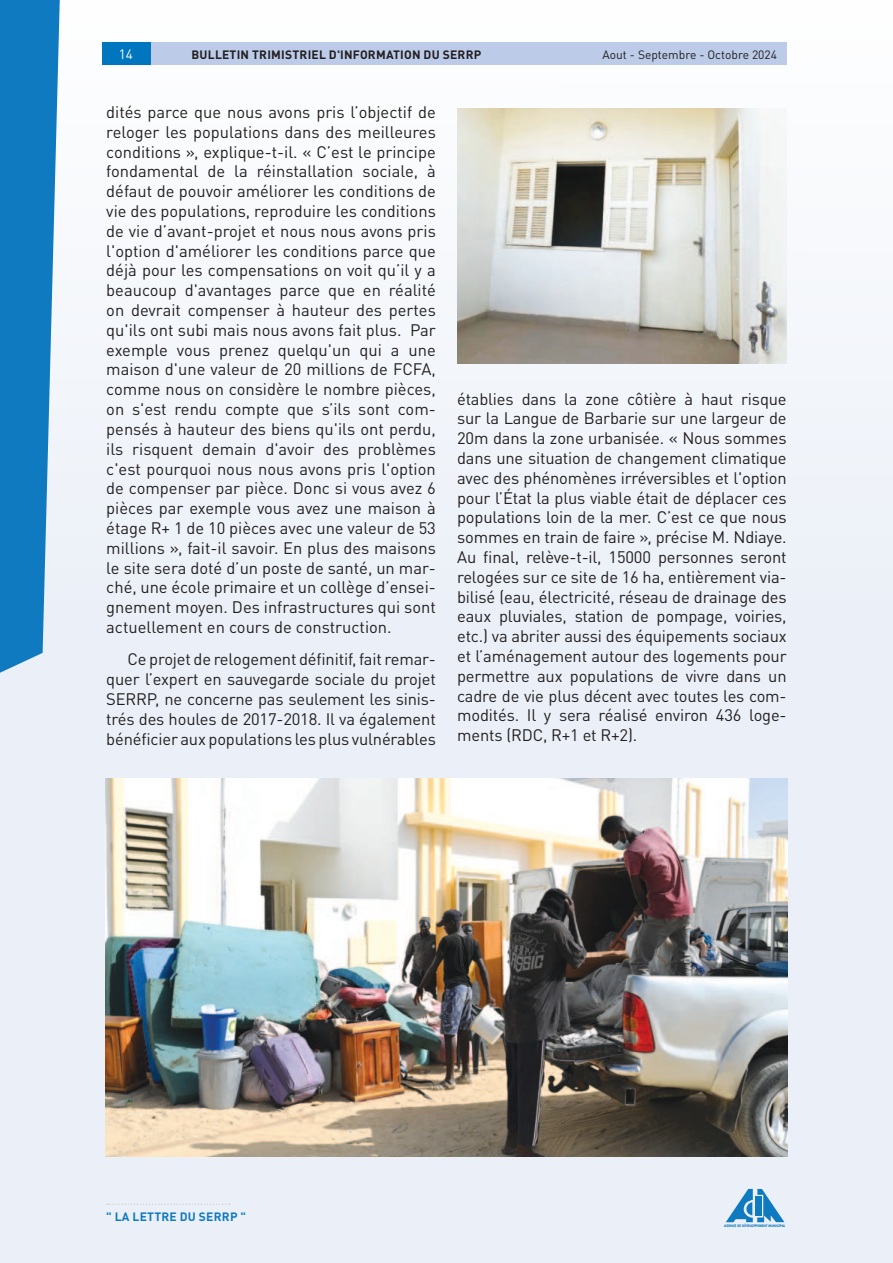
<style>
.page{position:relative;width:893px;height:1263px;background:#ebf0f8}
.page>*{position:absolute;margin:0;border:0;box-sizing:border-box;transform-origin:0 0}
.t1{font:16.5px/19.8px "DIN Pro";letter-spacing:-.01em;color:#231f20;text-align:justify}
.t2{font:13.5px "DIN Pro";color:#fff}
.t3{font:700 12px "DIN Pro";letter-spacing:.02em;color:#231f20}
.t4{font:12px "DIN Pro";color:#231f20}
.t5{font:700 12px "DIN Pro";letter-spacing:.02em;color:#107ac0}
.t6{font:700 3.3px "Futura";letter-spacing:.02em;color:#107ac0;scale:.83 1}
</style>
<div class="page">
<div style="left:102px;top:43px;width:624px;height:22px;background:#0076bf"></div>
<div style="left:151px;top:43px;width:636px;height:22px;background:#bbcbe8"></div>
<svg style="left:107px;top:1203px;width:123px;height:2px"></svg>
<svg style="left:0;top:0;width:66px;height:673px;background:#338dc9"></svg>
<svg style="left:726px;top:1189px;width:58px;height:33px"></svg>
<img style="left:106px;top:778px;width:681px;height:379px">
<img style="left:457px;top:108px;width:330px;height:255px">
<p class="t2" style="left:119px;top:46px;width:16px">14</p>
<p class="t4" style="left:602px;top:48px;width:176px">Aout - Septembre - Octobre 2024</p>
<p class="t3" style="left:191px;top:48px;width:291px">BULLETIN TRIMISTRIEL D'INFORMATION DU SERRP</p>
<p class="t1" style="left:106px;top:101px;width:331px">dités parce que nous avons pris l’objectif de reloger les populations dans des meilleures conditions », explique-t-il. « C’est le principe fondamental de la réinstallation sociale, à défaut de pouvoir améliorer les conditions de vie des populations, reproduire les conditions de vie d’avant-projet et nous nous avons pris l'option d'améliorer les conditions parce que déjà pour les compensations on voit qu’il y a beaucoup d'avantages parce que en réalité on devrait compenser à hauteur des pertes qu'ils ont subi mais nous avons fait plus. Par exemple vous prenez quelqu'un qui a une maison d'une valeur de 20 millions de FCFA, comme nous on considère le nombre pièces, on s'est rendu compte que s’ils sont com&shy;pensés à hauteur des biens qu'ils ont perdu, ils risquent demain d'avoir des problèmes c'est pourquoi nous nous avons pris l'option de compenser par pièce. Donc si vous avez 6 pièces par exemple vous avez une maison à étage R+ 1 de 10 pièces avec une valeur de 53 millions », fait-il savoir. En plus des maisons le site sera doté d’un poste de santé, un mar&shy;ché, une école primaire et un collège d’ensei&shy;gnement moyen. Des infrastructures qui sont actuellement en cours de construction.</p>
<p class="t1" style="left:106px;top:648px;width:331px;text-indent:21px">Ce projet de relogement dé昀椀nitif, fait remar&shy;quer l’expert en sauvegarde sociale du projet SERRP, ne concerne pas seulement les sinis&shy;trés des houles de 2017-2018. Il va également béné昀椀cier aux populations les plus vulnérables</p>
<p class="t1" style="left:457px;top:389px;width:331px">établies dans la zone côtière à haut risque sur la Langue de Barbarie sur une largeur de 20m dans la zone urbanisée. « Nous sommes dans une situation de changement climatique avec des phénomènes irréversibles et l'option pour l’État la plus viable était de déplacer ces populations loin de la mer. C’est ce que nous sommes en train de faire », précise M. Ndiaye.<br>Au 昀椀nal, relève-t-il, 15000 personnes seront relogées sur ce site de 16 ha, entièrement via&shy;bilisé (eau, électricité, réseau de drainage des eaux pluviales, station de pompage, voiries, etc.) va abriter aussi des équipements sociaux et l’aménagement autour des logements pour permettre aux populations de vivre dans un cadre de vie plus décent avec toutes les com&shy;modités. Il y sera réalisé environ 436 loge&shy;ments (RDC, R+1 et R+2).</p>
<p class="t5" style="left:106px;top:1209px;width:141px">" LA LETTRE DU SERRP "</p>
<p class="t6" style="left:724px;top:1223px;width:75px">AGENCE DE DÉVELOPPEMENT MUNICIPAL</p>
</div>
